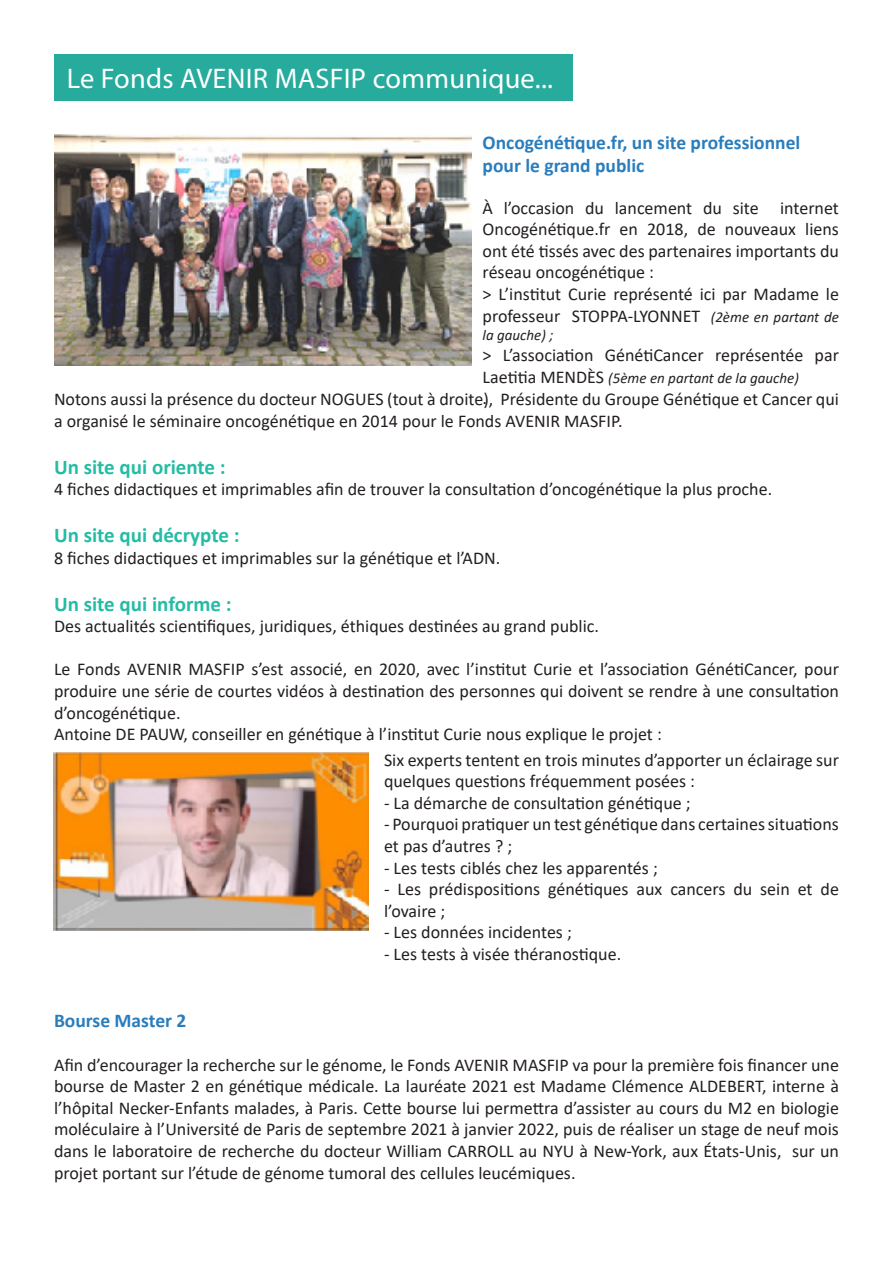
<style>
.page{position:relative;width:893px;height:1263px;background:#fff}
.page>*{position:absolute;margin:0;border:0;box-sizing:border-box;transform-origin:0 0}
.t1{font:28.5px "Myriad Pro";letter-spacing:.01em;color:#fff}
.t2{font:700 21px "Calibri";color:#24bca4}
.t3{font:700 19.5px "Calibri";color:#297dbd}
.t4{font:18px/21.6px "Calibri";color:#231f20}
.t5{font:italic 15px "Calibri";color:#231f20}
.s1{font-style:italic;font-size:15px}
.s2{font-style:normal;font-size:18px}
</style>
<div class="page">
<div style="left:54px;top:54px;width:519px;height:46px;background:#26ab9c"></div>
<img style="left:54px;top:134px;width:418px;height:232px">
<img style="left:53px;top:752px;width:315px;height:178px">
<p class="t1" style="left:67px;top:61px;width:488px">Le Fonds AVENIR MASFIP communique...</p>
<p class="t3" style="left:483px;top:129px;width:319px">Oncogénétique.fr, un site professionnel</p>
<p class="t3" style="left:483px;top:152px;width:163px">pour le grand public</p>
<p class="t4" style="left:483px;top:196px;width:358px;text-align:justify">À l’occasion du lancement du site internet Oncogénétique.fr en 2018, de nouveaux liens ont été tissés avec des partenaires importants du réseau oncogénétique :</p>
<p class="t4" style="left:483px;top:283px;width:358px">&gt; L’institut Curie représenté ici par Madame le professeur STOPPA-LYONNET <span class="s1">(2ème en partant de</span></p>
<p class="t5" style="left:483px;top:324px;width:72px">la gauche) ;</p>
<p class="t4" style="left:483px;top:344px;width:358px">&gt; L’association GénétiCancer représentée par</p>
<p class="t5" style="left:483px;top:367px;width:318px"><span class="s2">Laetitia MENDÈS</span> (5ème en partant de la gauche)</p>
<p class="t4" style="left:54px;top:388px;width:786px">Notons aussi la présence du docteur NOGUES (tout à droite), Présidente du Groupe Génétique et Cancer qui</p>
<p class="t4" style="left:483px;top:387px;width:6px">.</p>
<p class="t4" style="left:54px;top:410px;width:570px">a organisé le séminaire oncogénétique en 2014 pour le Fonds AVENIR MASFIP.</p>
<p class="t2" style="left:54px;top:452px;width:173px">Un site qui oriente :</p>
<p class="t4" style="left:54px;top:478px;width:720px">4 fiches didactiques et imprimables afin de trouver la consultation d’oncogénétique la plus proche.</p>
<p class="t2" style="left:54px;top:520px;width:187px">Un site qui décrypte :</p>
<p class="t4" style="left:54px;top:546px;width:448px">8 fiches didactiques et imprimables sur la génétique et l’ADN.</p>
<p class="t2" style="left:54px;top:589px;width:179px">Un site qui informe :</p>
<p class="t4" style="left:54px;top:615px;width:547px">Des actualités scientifiques, juridiques, éthiques destinées au grand public.</p>
<p class="t4" style="left:54px;top:658px;width:786px;text-align:justify">Le Fonds AVENIR MASFIP s’est associé, en 2020, avec l’institut Curie et l’association GénétiCancer, pour produire une série de courtes vidéos à destination des personnes qui doivent se rendre à une consultation d’oncogénétique.</p>
<p class="t4" style="left:54px;top:723px;width:609px">Antoine DE PAUW, conseiller en génétique à l’institut Curie nous explique le projet :</p>
<p class="t4" style="left:384px;top:748px;width:456px">Six experts tentent en trois minutes d’apporter un éclairage sur quelques questions fréquemment posées :</p>
<p class="t4" style="left:384px;top:791px;width:308px">- La démarche de consultation génétique ;</p>
<p class="t4" style="left:384px;top:813px;width:456px">- Pourquoi pratiquer un test génétique dans certaines situations et pas d’autres ? ;</p>
<p class="t4" style="left:384px;top:856px;width:275px">- Les tests ciblés chez les apparentés ;</p>
<p class="t4" style="left:384px;top:878px;width:456px">- Les prédispositions génétiques aux cancers du sein et de l’ovaire ;</p>
<p class="t4" style="left:384px;top:921px;width:189px">- Les données incidentes ;</p>
<p class="t4" style="left:384px;top:943px;width:239px">- Les tests à visée thé ranostique.</p>
<p class="t3" style="left:54px;top:1007px;width:134px">Bourse Master 2</p>
<p class="t4" style="left:54px;top:1053px;width:786px;text-align:justify">Afin d’encourager la recherche sur le génome, le Fonds AVENIR MASFIP va pour la première fois financer une bourse de Master 2 en génétique médicale. La lauréate 2021 est Madame Clémence ALDEBERT, interne à l’hôpital Necker-Enfants malades, à Paris. Cette bourse lui permettra d’assister au cours du M2 en biologie moléculaire à l’Université de Paris de septembre 2021 à janvier 2022, puis de réaliser un stage de neuf mois dans le laboratoire de recherche du docteur William CARROLL au NYU à New-York, aux États-Unis, sur un projet portant sur l’étude de génome tumoral des cellules leucémiques.</p>
</div>
